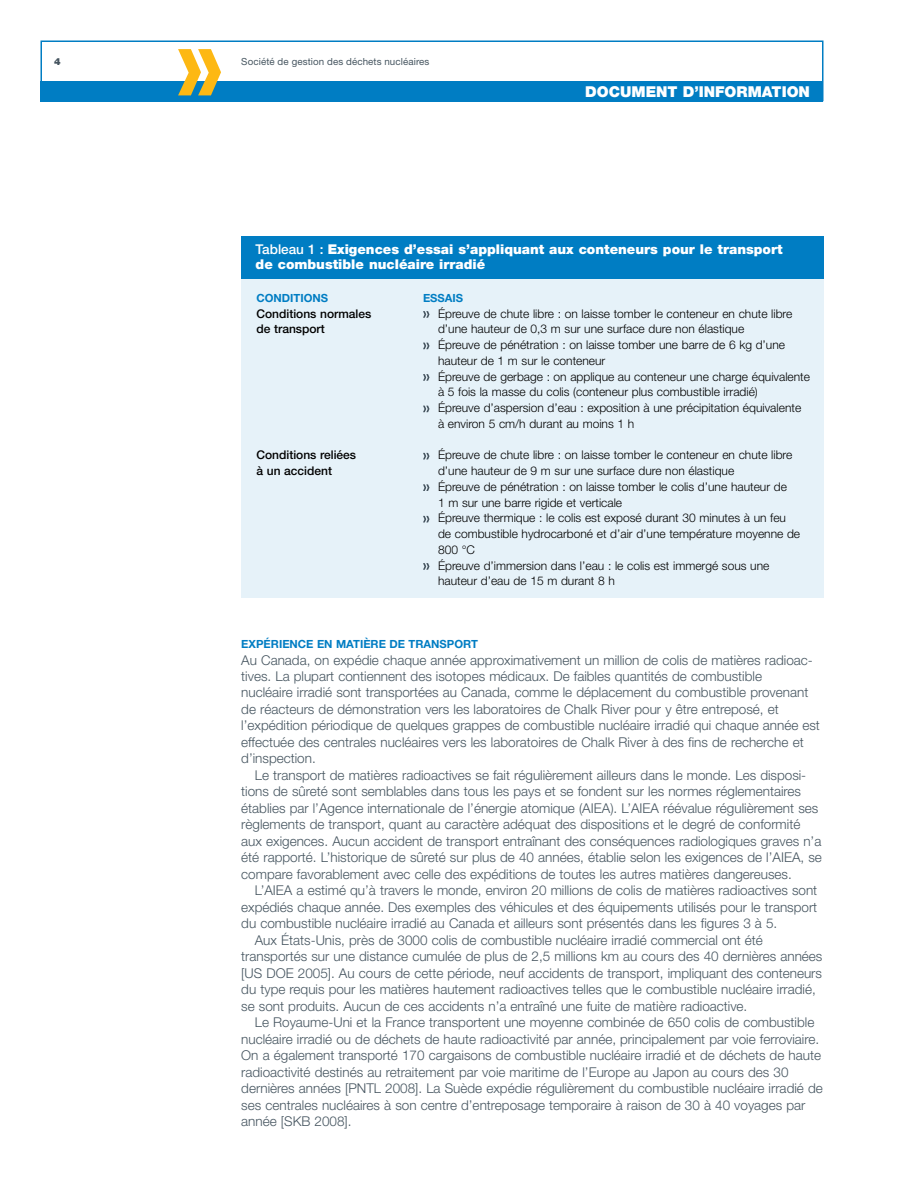
<style>
.page{position:relative;width:918px;height:1188px;background:#fff}
.page>*{position:absolute;margin:0;border:0;box-sizing:border-box;transform-origin:0 0}
.t1{font:900 15px "Helvetica Neue";color:#fff}
.t2{font:300 13.5px/16.5px "Helvetica Neue";color:#465560}
.t3{font:900 13.5px/15.8px "Helvetica Neue";color:#fff}
.t4{font:300 12px/15.8px "Helvetica Neue";color:#000}
.t5{font:500 12px "Helvetica Neue";color:#000}
.t6{font:700 11.25px "Helvetica Neue";color:#007dc3}
.t7{font:9.75px "Helvetica Neue";letter-spacing:.01em;color:#465560}
.t8{font:900 9.75px "Helvetica Neue";color:#465560}
.s1{font-weight:500}
</style>
<div class="page">
<div style="left:40px;top:40px;width:784px;height:61px;border:2px solid #007dc3"></div>
<div style="left:40px;top:81px;width:784px;height:20px;background:#007dc3"></div>
<svg style="left:178px;top:49px;width:43px;height:46px"></svg>
<div style="left:241px;top:238px;width:583px;height:360px;background:#e6f2f9"></div>
<div style="left:241px;top:236px;width:583px;height:42px;background:#007dc3"></div>
<svg style="left:423px;top:311px;width:7px;height:7px"></svg>
<svg style="left:423px;top:343px;width:7px;height:6px"></svg>
<svg style="left:423px;top:374px;width:7px;height:7px"></svg>
<svg style="left:423px;top:406px;width:7px;height:6px"></svg>
<svg style="left:423px;top:453px;width:7px;height:6px"></svg>
<svg style="left:423px;top:484px;width:7px;height:7px"></svg>
<svg style="left:423px;top:516px;width:7px;height:6px"></svg>
<svg style="left:423px;top:563px;width:7px;height:7px"></svg>
<p class="t8" style="left:54px;top:56px;width:8px">4</p>
<p class="t7" style="left:241px;top:56px;width:190px">Société de gestion des déchets nucléaires</p>
<p class="t1" style="left:585px;top:83px;width:226px">DOCUMENT D’INFORMATION</p>
<p class="t3" style="left:256px;top:241px;width:528px"><span class="s1">Tableau 1 :</span> Exigences d’essai s’appliquant aux conteneurs pour le transport de combustible nucléaire irradié</p>
<p class="t6" style="left:256px;top:291px;width:9px">CONDITIONS</p>
<p class="t6" style="left:423px;top:291px;width:42px">ESSAIS</p>
<p class="t5" style="left:256px;top:306px;width:116px">Conditions normales</p>
<p class="t4" style="left:438px;top:305px;width:356px">Épreuve de chute libre : on laisse tomber le conteneur en chute libre</p>
<p class="t5" style="left:257px;top:322px;width:70px">de transport</p>
<p class="t4" style="left:438px;top:321px;width:374px">d’une hauteur de 0,3 m sur une surface dure non élastique<br>Épreuve de pénétration : on laisse tomber une barre de 6 kg d’une hauteur de 1 m sur le conteneur<br>Épreuve de gerbage : on applique au conteneur une charge équivalente à 5 fois la masse du colis (conteneur plus combustible irradié)<br>Épreuve d’aspersion d’eau : exposition à une précipitation équivalente à environ 5 cm/h durant au moins 1 h</p>
<p class="t5" style="left:257px;top:448px;width:101px">Conditions reliées</p>
<p class="t4" style="left:438px;top:447px;width:356px">Épreuve de chute libre : on laisse tomber le conteneur en chute libre</p>
<p class="t5" style="left:257px;top:464px;width:77px">à un accident</p>
<p class="t4" style="left:438px;top:463px;width:364px">d’une hauteur de 9 m sur une surface dure non élastique<br>Épreuve de pénétration : on laisse tomber le colis d’une hauteur de<br>1 m sur une barre rigide et verticale<br>Épreuve thermique : le colis est exposé durant 30 minutes à un feu de combustible hydrocarboné et d’air d’une température moyenne de 800 °C<br>Épreuve d’immersion dans l’eau : le colis est immergé sous une hauteur d’eau de 15 m durant 8 h</p>
<p class="t6" style="left:241px;top:637px;width:238px">EXPÉRIENCE EN MATIÈRE DE TRANSPORT</p>
<p class="t2" style="left:241px;top:651px;width:580px">Au Canada, on expédie chaque année approximativement un million de colis de matières radioac&shy;tives. La plupart contiennent des isotopes médicaux. De faibles quantités de combustible<br>nucléaire irradié sont transportées au Canada, comme le déplacement du combustible provenant de réacteurs de démonstration vers les laboratoires de Chalk River pour y être entreposé, et l’expédition périodique de quelques grappes de combustible nucléaire irradié qui chaque année est effectuée des centrales nucléaires vers les laboratoires de Chalk River à des fins de recherche et d’inspection.</p>
<p class="t2" style="left:241px;top:767px;width:582px;text-indent:14px">Le transport de matières radioactives se fait régulièrement ailleurs dans le monde. Les disposi&shy;tions de sûreté sont semblables dans tous les pays et se fondent sur les normes réglementaires établies par l’Agence internationale de l’énergie atomique (AIEA). L’AIEA réévalue régulièrement ses règlements de transport, quant au caractère adéquat des dispositions et le degré de conformité aux exigences. Aucun accident de transport entraînant des conséquences radiologiques graves n’a été rapporté. L’historique de sûreté sur plus de 40 années, établie selon les exigences de l’AIEA, se compare favorablement avec celle des expéditions de toutes les autres matières dangereuses.</p>
<p class="t2" style="left:255px;top:882px;width:564px">L’AIEA a estimé qu’à travers le monde, environ 20 millions de colis de matières radioactives sont</p>
<p class="t2" style="left:241px;top:899px;width:577px">expédiés chaque année. Des exemples des véhicules et des équipements utilisés pour le transport</p>
<p class="t2" style="left:241px;top:915px;width:538px">du combustible nucléaire irradié au Canada et ailleurs sont présentés dans les figures 3 à 5.</p>
<p class="t2" style="left:255px;top:932px;width:510px">Aux États-Unis, près de 3000 colis de combustible nucléaire irradié commercial ont été</p>
<p class="t2" style="left:241px;top:948px;width:583px">transportés sur une distance cumulée de plus de 2,5 millions km au cours des 40 dernières années</p>
<p class="t2" style="left:241px;top:965px;width:582px">[US DOE 2005]. Au cours de cette période, neuf accidents de transport, impliquant des conteneurs</p>
<p class="t2" style="left:241px;top:981px;width:576px">du type requis pour les matières hautement radioactives telles que le combustible nucléaire irradié,</p>
<p class="t2" style="left:241px;top:998px;width:508px">se sont produits. Aucun de ces accidents n’a entraîné une fuite de matière radioactive.</p>
<p class="t2" style="left:255px;top:1014px;width:561px">Le Royaume-Uni et la France transportent une moyenne combinée de 650 colis de combustible</p>
<p class="t2" style="left:241px;top:1031px;width:579px">nucléaire irradié ou de déchets de haute radioactivité par année, principalement par voie ferroviaire.</p>
<p class="t2" style="left:241px;top:1047px;width:581px">On a également transporté 170 cargaisons de combustible nucléaire irradié et de déchets de haute</p>
<p class="t2" style="left:241px;top:1064px;width:549px">radioactivité destinés au retraitement par voie maritime de l’Europe au Japon au cours des 30</p>
<p class="t2" style="left:241px;top:1080px;width:583px">dernières années [PNTL 2008]. La Suède expédie régulièrement du combustible nucléaire irradié de</p>
<p class="t2" style="left:241px;top:1097px;width:566px">ses centrales nucléaires à son centre d’entreposage temporaire à raison de 30 à 40 voyages par</p>
<p class="t2" style="left:241px;top:1113px;width:112px">année [SKB 2008].</p>
</div>
